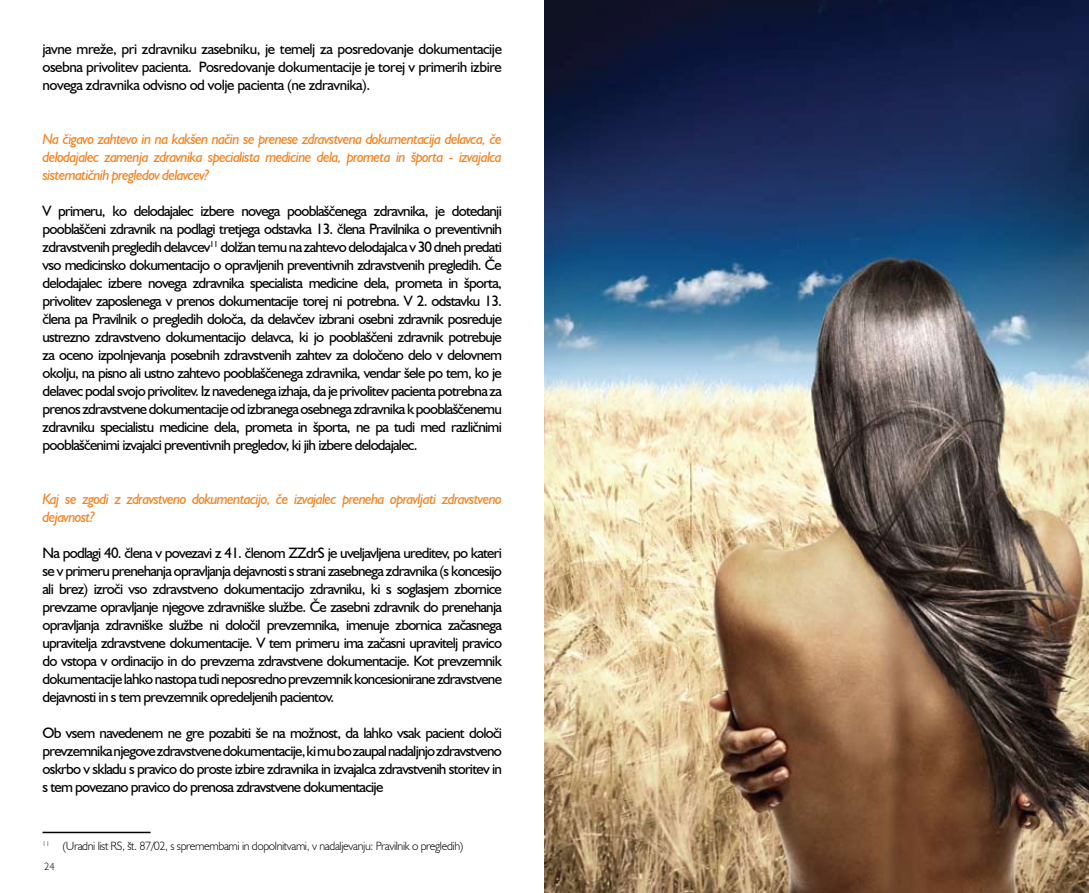
<style>
.page{position:relative;width:1089px;height:893px;background:#fff}
.page>*{position:absolute;margin:0;border:0;box-sizing:border-box;transform-origin:0 0}
.t1{font:15px/18px "Humanist 521 BT";letter-spacing:-.05em;color:#000;text-align:justify}
.t2{font:italic 15px/18px "Humanist 521 BT";letter-spacing:-.05em;color:#f58220;text-align:justify}
.t3{font:300 12px "Humanist 521 BT";letter-spacing:-.03em;color:#000}
.t4{font:300 10.5px "Humanist 521 BT";color:#000}
</style>
<div class="page">
<img style="left:544px;top:0;width:544px;height:893px">
<hr style="left:43px;top:832px;width:108px;height:1px;background:#000">
<p class="t1" style="left:43px;top:40px;width:461px">javne mreže, pri zdravniku zasebniku, je temelj za posredovanje dokumentacije osebna privolitev pacienta. Posredovanje dokumentacije je torej v primerih izbire novega zdravnika odvisno od volje pacienta (ne zdravnika).</p>
<p class="t2" style="left:43px;top:130px;width:461px">Na čigavo zahtevo in na kakšen način se prenese zdravstvena dokumentacija delavca, če delodajalec zamenja zdravnika specialista medicine dela, prometa in športa - izvajalca sistematičnih pregledov delavcev?</p>
<p class="t1" style="left:43px;top:202px;width:461px">V primeru, ko delodajalec izbere novega pooblaščenega zdravnika, je dotedanji pooblaščeni zdravnik na podlagi tretjega odstavka 13. člena Pravilnika o preventivnih zdravstvenih pregledih delavcev<sup>11</sup> dolžan temu na zahtevo delodajalca v 30 dneh predati vso medicinsko dokumentacijo o opravljenih preventivnih zdravstvenih pregledih. Če delodajalec izbere novega zdravnika specialista medicine dela, prometa in športa, privolitev zaposlenega v prenos dokumentacije torej ni potrebna. V 2. odstavku 13. člena pa Pravilnik o pregledih določa, da delavčev izbrani osebni zdravnik posreduje ustrezno zdravstveno dokumentacijo delavca, ki jo pooblaščeni zdravnik potrebuje za oceno izpolnjevanja posebnih zdravstvenih zahtev za določeno delo v delovnem okolju, na pisno ali ustno zahtevo pooblaščenega zdravnika, vendar šele po tem, ko je delavec podal svojo privolitev. Iz navedenega izhaja, da je privolitev pacienta potrebna za prenos zdravstvene dokumentacije od izbranega osebnega zdravnika k pooblaščenemu zdravniku specialistu medicine dela, prometa in športa, ne pa tudi med različnimi pooblaščenimi izvajalci preventivnih pregledov, ki jih izbere delodajalec.</p>
<p class="t2" style="left:43px;top:490px;width:461px">Kaj se zgodi z zdravstveno dokumentacijo, če izvajalec preneha opravljati zdravstveno dejavnost?</p>
<p class="t1" style="left:43px;top:544px;width:461px">Na podlagi 40. člena v povezavi z 41. členom ZZdrS je uveljavljena ureditev, po kateri se v primeru prenehanja opravljanja dejavnosti s strani zasebnega zdravnika (s koncesijo ali brez) izroči vso zdravstveno dokumentacijo zdravniku, ki s soglasjem zbornice prevzame opravljanje njegove zdravniške službe. Če zasebni zdravnik do prenehanja opravljanja zdravniške službe ni določil prevzemnika, imenuje zbornica začasnega upravitelja zdravstvene dokumentacije. V tem primeru ima začasni upravitelj pravico do vstopa v ordinacijo in do prevzema zdravstvene dokumentacije. Kot prevzemnik dokumentacije lahko nastopa tudi neposredno prevzemnik koncesionirane zdravstvene dejavnosti in s tem prevzemnik opredeljenih pacientov.</p>
<p class="t1" style="left:43px;top:724px;width:461px">Ob vsem navedenem ne gre pozabiti še na možnost, da lahko vsak pacient določi prevzemnika njegove zdravstvene dokumentacije, ki mu bo zaupal nadaljnjo zdravstveno oskrbo v skladu s pravico do proste izbire zdravnika in izvajalca zdravstvenih storitev in s tem povezano pravico do prenosa zdravstvene dokumentacije</p>
<p class="t3" style="left:43px;top:839px;width:422px"><sup>11</sup> (Uradni list RS, št. 87/02, s spremembami in dopolnitvami, v nadaljevanju: Pravilnik o pregledih)</p>
<p class="t4" style="left:44px;top:860px;width:12px">24</p>
</div>
